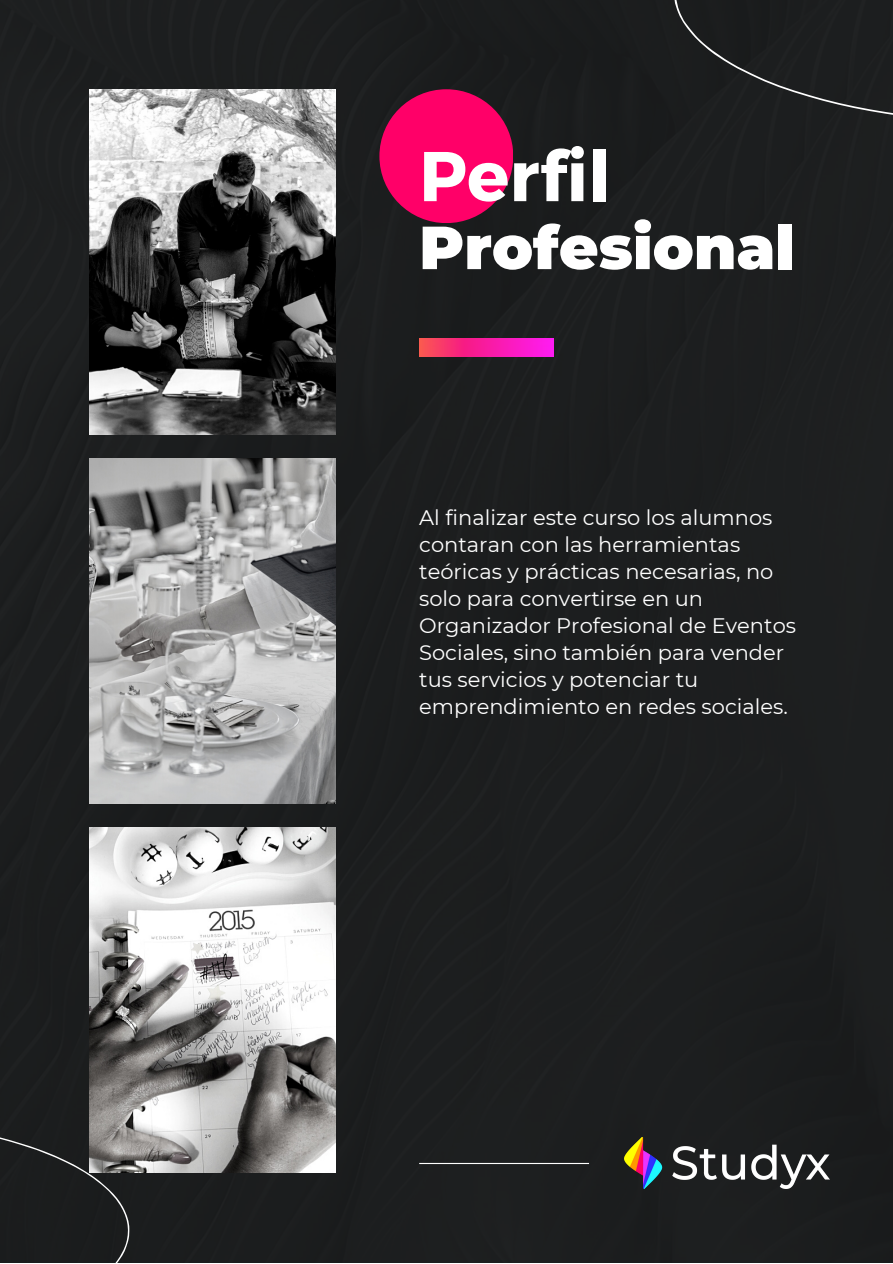
<style>
.page{position:relative;width:893px;height:1264px;background:#fff}
.page>*{position:absolute;margin:0;border:0;box-sizing:border-box;transform-origin:0 0}
.t1{font:700 70.2px "Montserrat";color:#fff}
.t2{font:900 60.6px "Montserrat";color:#fff}
.t3{font:21px/27px "Montserrat";color:#fff}
</style>
<div class="page">
<div style="left:0;top:0;width:892px;height:1262px;background:#1c1e1f"></div>
<img style="left:89px;top:89px;width:246px;height:345px">
<img style="left:89px;top:458px;width:246px;height:345px">
<img style="left:89px;top:827px;width:246px;height:345px">
<div style="left:379px;top:89px;width:134px;height:134px;background:#ff0068;border-radius:50%"></div>
<div style="left:673px;top:0;width:219px;height:132px;background:#1c1e1f"></div>
<svg style="left:0;top:1118px;width:129px;height:144px;background:#2b2c2d"></svg>
<hr style="left:419px;top:1162px;width:170px;height:1px;background:#fff">
<img style="left:419px;top:339px;width:134px;height:18px">
<img style="left:624px;top:1137px;width:205px;height:51px">
<h1 class="t1" style="left:419px;top:130px;width:193px">Perfil</h1>
<h2 class="t2" style="left:419px;top:210px;width:377px">Profesional</h2>
<p class="t3" style="left:419px;top:504px;width:378px">Al finalizar este curso los alumnos contaran con las herramientas teóricas y prácticas necesarias, no solo para convertirse en un Organizador Profesional de Eventos Sociales, sino también para vender tus servicios y potenciar tu emprendimiento en redes sociales.</p>
</div>
